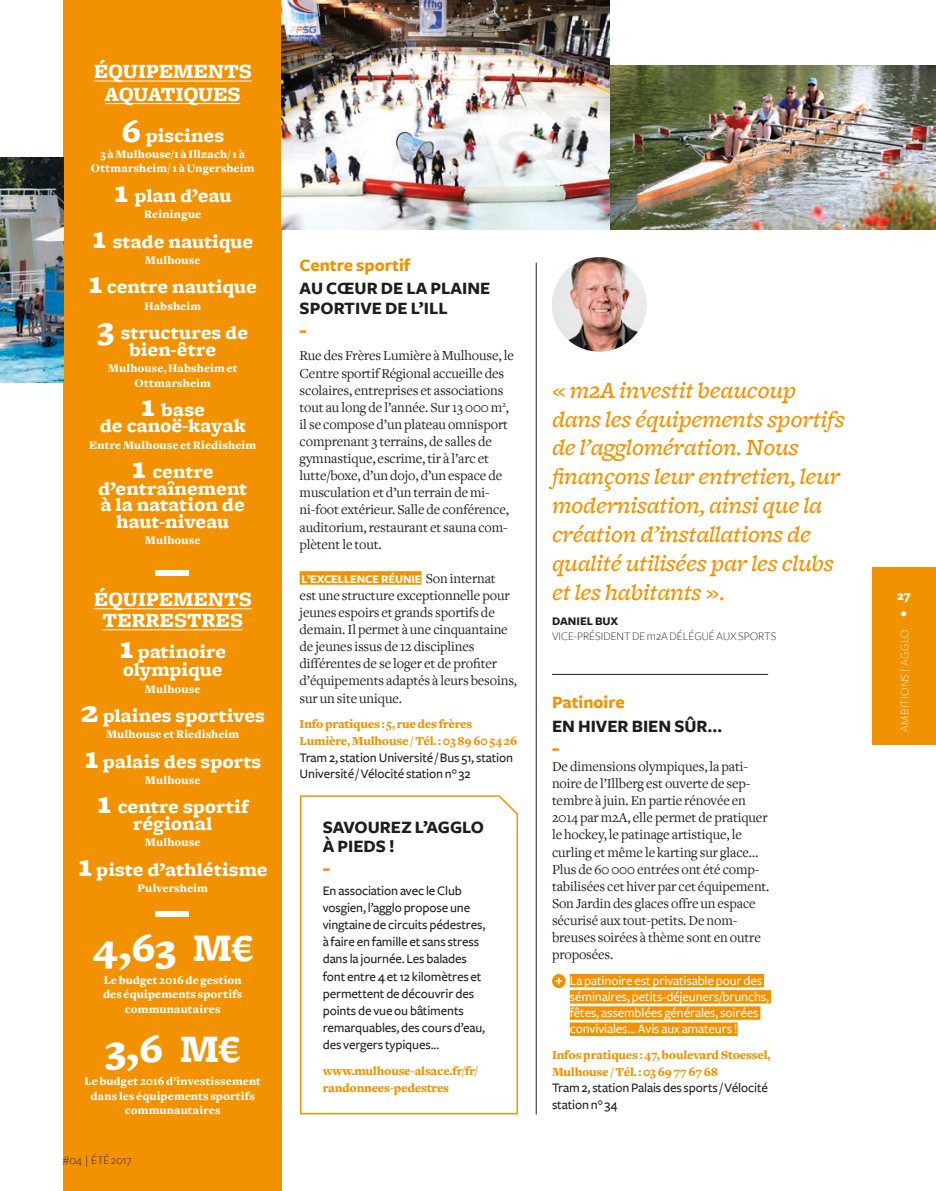
<style>
.page{position:relative;width:936px;height:1191px;background:#fff}
.page>*{position:absolute;margin:0;border:0;box-sizing:border-box;transform-origin:0 0}
.t1{font:900 40.5px "Freight Micro";color:#fff}
.t2{font:italic 500 24px/28.8px "Freight Micro";letter-spacing:-.01em;color:#f39200}
.t3{font:900 21px/22.5px "Freight Micro";letter-spacing:-.005em;color:#fff;text-align:center}
.t4{font:900 19.5px/16.5px "Freight Micro";letter-spacing:-.005em;color:#fff;text-align:center}
.t5{font:700 18px/19.5px "Freight Sans";color:#1d1d1b}
.t6{font:700 18px "Freight Sans";color:#f39200}
.t7{font:900 18px "Freight Sans";color:#f39200}
.t8{font:14.25px/17.1px "Freight Text";letter-spacing:-.01em;color:#1d1d1b}
.t9{font:500 13.5px/17.1px "Freight Sans";letter-spacing:-.01em;color:#1d1d1b}
.t10{font:500 13.5px/16.2px "Freight Sans";letter-spacing:-.01em;color:#fff}
.t11{font:700 13.5px/17.1px "Freight Sans";color:#fff}
.t12{font:900 12.75px/17.1px "Freight Text";letter-spacing:-.015em;color:#f39200}
.t13{font:900 12px/14.4px "Freight Text";letter-spacing:.01em;color:#fff;text-align:center}
.t14{font:300 12px "Freight Sans";color:#1d1d1b}
.t15{font:700 12px "Freight Sans";letter-spacing:-.01em;color:#fff}
.t16{font:300 12px "Freight Sans";letter-spacing:.025em;color:#fff}
.t17{font:700 12px "Freight Sans";color:#1d1d1b}
.s1{font-size:33px}
.s2{font-family:"Freight Text";font-weight:400;font-size:14.25px;color:#1d1d1b}
</style>
<div class="page">
<div style="left:872px;top:567px;width:63px;height:177px;background:#f39200"></div>
<div style="left:64px;top:0;width:218px;height:1191px;background:#f39200"></div>
<hr style="left:94px;top:81px;width:158px;height:1px;background:#fff">
<hr style="left:105px;top:103px;width:135px;height:1px;background:#fff">
<hr style="left:94px;top:608px;width:158px;height:1px;background:#fff">
<hr style="left:102px;top:629px;width:141px;height:1px;background:#fff">
<div style="left:569px;top:974px;width:195px;height:13px;background:#f39200"></div>
<div style="left:569px;top:990px;width:202px;height:13px;background:#f39200"></div>
<div style="left:569px;top:1006px;width:191px;height:13px;background:#f39200"></div>
<div style="left:569px;top:1022px;width:168px;height:14px;background:#f39200"></div>
<svg style="left:552px;top:974px;width:13px;height:14px"></svg>
<div style="left:299px;top:571px;width:122px;height:13px;background:#f39200"></div>
<svg style="left:299px;top:795px;width:219px;height:320px"></svg>
<img style="left:0;top:158px;width:63px;height:224px">
<img style="left:609px;top:66px;width:326px;height:164px">
<img style="left:282px;top:0;width:327px;height:229px">
<img style="left:552px;top:257px;width:94px;height:95px;border-radius:47px">
<hr style="left:536px;top:263px;width:1px;height:851px;background:#1d1d1b">
<hr style="left:552px;top:674px;width:216px;height:1px;background:#1d1d1b">
<div style="left:155px;top:570px;width:33px;height:6px;background:#fff"></div>
<div style="left:155px;top:911px;width:33px;height:6px;background:#fff"></div>
<h3 class="t3" style="left:94px;top:61px;width:159px">ÉQUIPEMENTS<br>AQUATIQUES</h3>
<h3 class="t4" style="left:121px;top:127px;width:104px"><span class="s1">6</span> piscines</h3>
<p class="t13" style="left:91px;top:148px;width:165px">3 à Mulhouse/1 à Illzach/ 1 à<br>Ottmarsheim/ 1 à Ungersheim</p>
<h3 class="t4" style="left:114px;top:188px;width:119px"><span class="s1">1</span> plan d’eau</h3>
<p class="t13" style="left:144px;top:208px;width:58px">Reiningue</p>
<h3 class="t4" style="left:92px;top:233px;width:163px"><span class="s1">1</span> stade nautique</h3>
<p class="t13" style="left:145px;top:254px;width:57px">Mulhouse</p>
<h3 class="t4" style="left:88px;top:279px;width:170px"><span class="s1">1</span> centre nautique</h3>
<p class="t13" style="left:144px;top:300px;width:58px">Habsheim</p>
<h3 class="t4" style="left:97px;top:325px;width:153px"><span class="s1">3</span> structures de bien-être</h3>
<p class="t13" style="left:108px;top:362px;width:131px">Mulhouse, Habsheim et<br>Ottmarsheim</p>
<h3 class="t4" style="left:100px;top:402px;width:148px"><span class="s1">1</span> base<br>de canoë-kayak</h3>
<p class="t13" style="left:89px;top:439px;width:168px">Entre Mulhouse et Riedisheim</p>
<h3 class="t4" style="left:98px;top:464px;width:151px"><span class="s1">1</span> centre d’entraînement à la natation de haut-niveau</h3>
<p class="t13" style="left:145px;top:534px;width:57px">Mulhouse</p>
<h3 class="t3" style="left:94px;top:589px;width:159px;line-height:21px">ÉQUIPEMENTS<br>TERRESTRES</h3>
<h3 class="t4" style="left:119px;top:643px;width:109px;line-height:18px;text-align:left"><span class="s1">1</span> patinoire olympique</h3>
<p class="t13" style="left:145px;top:682px;width:57px">Mulhouse</p>
<h3 class="t4" style="left:80px;top:707px;width:186px"><span class="s1">2</span> plaines sportives</h3>
<p class="t13" style="left:106px;top:728px;width:135px">Mulhouse et Riedisheim</p>
<h3 class="t4" style="left:84px;top:753px;width:179px"><span class="s1">1</span> palais des sports</h3>
<p class="t13" style="left:145px;top:774px;width:57px">Mulhouse</p>
<h3 class="t4" style="left:97px;top:799px;width:153px"><span class="s1">1</span> centre sportif régional</h3>
<p class="t13" style="left:145px;top:836px;width:57px">Mulhouse</p>
<h3 class="t4" style="left:78px;top:861px;width:191px"><span class="s1">1</span> piste d’athlétisme</h3>
<p class="t13" style="left:137px;top:882px;width:72px">Pulversheim</p>
<h1 class="t1" style="left:92px;top:926px;width:162px">4,63 M€</h1>
<p class="t13" style="left:103px;top:974px;width:141px">Le budget 2016 de gestion des équipements sportifs communautaires</p>
<h1 class="t1" style="left:105px;top:1027px;width:137px">3,6 M€</h1>
<p class="t13" style="left:84px;top:1075px;width:178px">Le budget 2016 d’investissement dans les équipements sportifs communautaires</p>
<p class="t14" style="left:63px;top:1154px;width:70px">#04 | ÉTÉ 2017</p>
<p class="t6" style="left:299px;top:255px;width:112px">Centre sportif</p>
<p class="t5" style="left:299px;top:279px;width:192px">AU CŒUR DE LA PLAINE<br>SPORTIVE DE L’ILL</p>
<p class="t7" style="left:299px;top:319px;width:9px">-</p>
<p class="t8" style="left:299px;top:348px;width:216px">Rue des Frères Lumière à Mulhouse, le Centre sportif Régional accueille des scolaires, entreprises et associations tout au long de l’année. Sur 13 000 m<sup>2</sup>, il se compose d’un plateau omnisport comprenant 3 terrains, de salles de gymnastique, escrime, tir à l’arc et lutte/boxe, d’un dojo, d’un espace de musculation et d’un terrain de mi&shy;ni-foot extérieur. Salle de conférence, auditorium, restaurant et sauna com&shy;plètent le tout.</p>
<p class="t15" style="left:301px;top:572px;width:196px">L’EXCELLENCE RÉUNIE <span class="s2">Son internat</span></p>
<p class="t8" style="left:299px;top:587px;width:219px">est une structure exceptionnelle pour jeunes espoirs et grands sportifs de demain. Il permet à une cinquantaine de jeunes issus de 12 disciplines différentes de se loger et de profiter d’équipements adaptés à leurs besoins, sur un site unique.</p>
<p class="t12" style="left:299px;top:716px;width:219px">Info pratiques : 5, rue des frères<br>Lumière, Mulhouse / Tél. : 03 89 60 54 26</p>
<p class="t9" style="left:299px;top:749px;width:215px;line-height:16.2px">Tram 2, station Université / Bus 51, station<br>Université / Vélocité station n° 32</p>
<p class="t5" style="left:323px;top:817px;width:163px">SAVOUREZ L’AGGLO<br>À PIEDS !</p>
<p class="t7" style="left:323px;top:857px;width:9px">-</p>
<p class="t9" style="left:323px;top:882px;width:164px">En association avec le Club vosgien, l’agglo propose une vingtaine de circuits pédestres, à faire en famille et sans stress dans la journée. Les balades font entre 4 et 12 kilomètres et permettent de découvrir des points de vue ou bâtiments remarquables, des cours d’eau, des vergers typiques...</p>
<p class="t12" style="left:323px;top:1063px;width:157px">www.mulhouse-alsace.fr/fr/ randonnees-pedestres</p>
<h2 class="t2" style="left:552px;top:376px;width:294px">« m2A investit beaucoup dans les équipements sportifs de l’agglomération. Nous finançons leur entretien, leur modernisation, ainsi que la création d’installations de qualité utilisées par les clubs et les habitants ».</h2>
<p class="t17" style="left:552px;top:615px;width:68px">DANIEL BUX</p>
<p class="t14" style="left:552px;top:629px;width:226px">VICE-PRÉSIDENT DE m2A DÉLÉGUÉ AUX SPORTS</p>
<p class="t6" style="left:552px;top:693px;width:74px">Patinoire</p>
<p class="t5" style="left:552px;top:717px;width:172px">EN HIVER BIEN SÛR…</p>
<p class="t7" style="left:552px;top:737px;width:9px">-</p>
<p class="t8" style="left:552px;top:758px;width:219px">De dimensions olympiques, la pati&shy;noire de l’Illberg est ouverte de sep&shy;tembre à juin. En partie rénovée en 2014 par m2A, elle permet de pratiquer le hockey, le patinage artistique, le curling et même le karting sur glace… Plus de 60 000 entrées ont été comp&shy;tabilisées cet hiver par cet équipement.<br>Son Jardin des glaces offre un espace sécurisé aux tout-petits. De nom&shy;breuses soirées à thème sont en outre proposées.</p>
<p class="t10" style="left:569px;top:972px;width:201px">La patinoire est privatisable pour des séminaires, petits-déjeuners/brunchs, fêtes, assemblées générales, soirées conviviales... Avis aux amateurs !</p>
<p class="t12" style="left:552px;top:1047px;width:220px">Infos pratiques : 47, boulevard Stoessel,<br>Mulhouse / Tél. : 03 69 77 67 68</p>
<p class="t9" style="left:552px;top:1080px;width:217px;line-height:16.2px">Tram 2, station Palais des sports / Vélocité station n° 34</p>
<p class="t11" style="left:897px;top:587px;width:15px">27 •</p>
<p class="t16" style="left:898px;top:732px;width:104px;rotate:-90deg">AMBITIONS | AGGLO</p>
</div>
